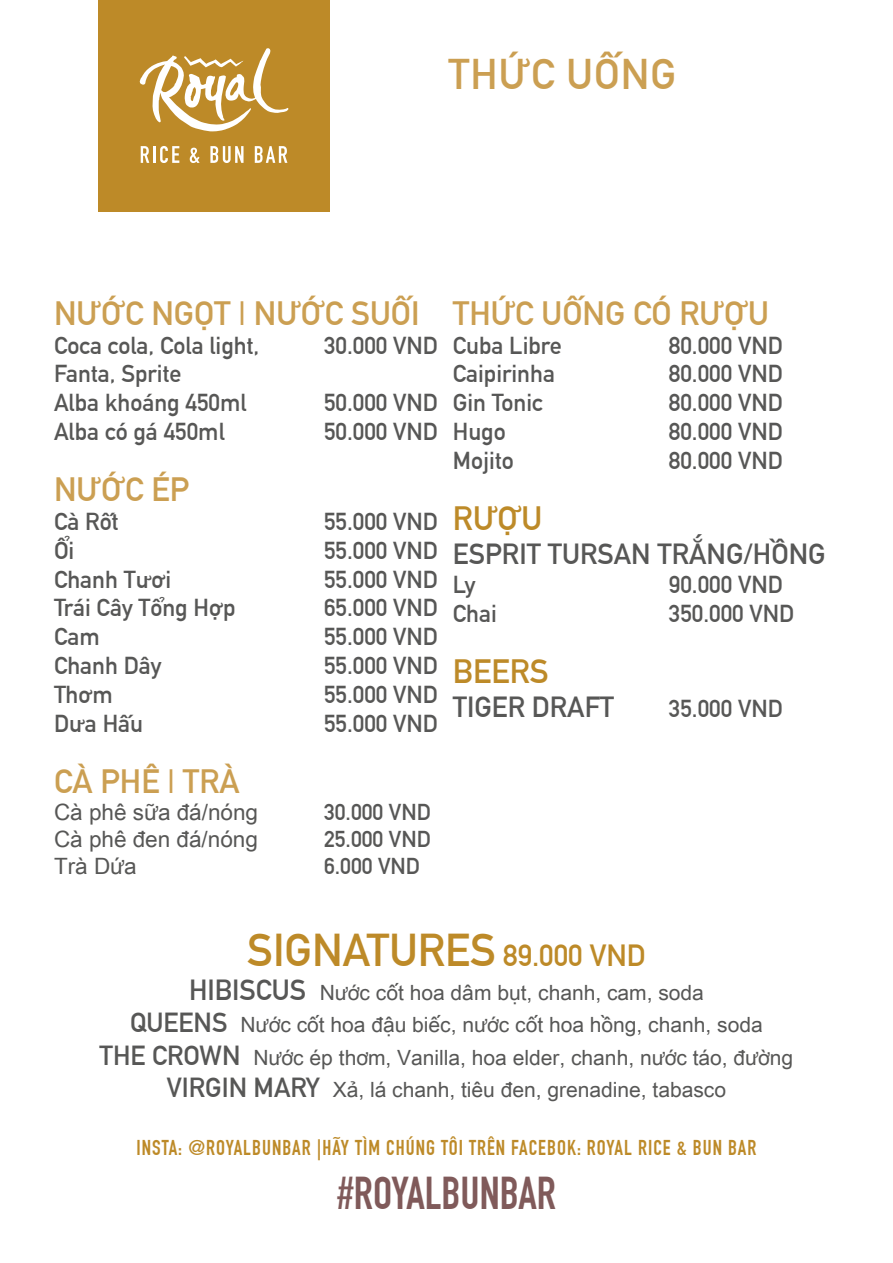
<style>
.page{position:relative;width:893px;height:1263px;background:#fff}
.page>*{position:absolute;margin:0;border:0;box-sizing:border-box;transform-origin:0 0}
.t1{font:700 45px "DIN Alternate";color:#bd8a28}
.t2{font:700 45px "DIN Condensed";color:#805a5a}
.t3{font:700 42px "DIN Alternate";letter-spacing:.025em;color:#cb9f52}
.t4{font:700 33px "DIN Alternate";color:#cb9f52}
.t5{font:700 33px "DIN Alternate";color:#bd8a28}
.t6{font:700 28.5px "DIN Alternate";color:#575756}
.t7{font:700 24px/28.8px "DIN Alternate";color:#575756}
.t8{font:22.5px "Arial Unicode MS";color:#575756}
.t9{font:700 22.5px "DIN Alternate";color:#575756}
.t10{font:21px/32.4px "Arial Unicode MS";color:#575756;text-align:center}
.t11{font:700 21px "DIN Condensed";letter-spacing:.05em;color:#bd8a28}
.s1{font-size:30px}
.s2{font-family:"DIN Alternate";font-weight:700;font-size:28.5px}
.s3{font-family:"DIN Alternate";font-weight:700;font-size:27px}
</style>
<div class="page">
<div style="left:98px;top:0;width:232px;height:211px;background:#bd8a28"></div>
<svg style="left:139px;top:48px;width:150px;height:84px"></svg>
<svg style="left:141px;top:146px;width:8px;height:17px"></svg>
<hr style="left:153px;top:146px;width:3px;height:17px;background:#fff">
<svg style="left:160px;top:146px;width:19px;height:17px"></svg>
<svg style="left:190px;top:148px;width:10px;height:15px"></svg>
<svg style="left:210px;top:146px;width:33px;height:17px"></svg>
<svg style="left:255px;top:146px;width:32px;height:17px"></svg>
<h2 class="t3" style="left:448px;top:42px;width:229px">THỨC UỐNG</h2>
<h3 class="t4" style="left:54px;top:288px;width:367px">NƯỚC NGỌT | NƯỚC SUỐI</h3>
<p class="t7" style="left:54px;top:329px;width:207px">Coca cola, Cola light,</p>
<p class="t7" style="left:324px;top:329px;width:115px">30.000 VND</p>
<p class="t7" style="left:54px;top:358px;width:194px">Fanta, Sprite<br>Alba khoáng 450ml</p>
<p class="t7" style="left:324px;top:387px;width:115px">50.000 VND</p>
<p class="t7" style="left:54px;top:415px;width:172px">Alba có gá 450ml</p>
<p class="t7" style="left:324px;top:415px;width:115px">50.000 VND</p>
<h3 class="t4" style="left:54px;top:464px;width:137px">NƯỚC ÉP</h3>
<p class="t7" style="left:54px;top:505px;width:66px">Cà Rốt</p>
<p class="t7" style="left:324px;top:505px;width:115px">55.000 VND</p>
<p class="t7" style="left:54px;top:534px;width:22px">Ổi</p>
<p class="t7" style="left:324px;top:534px;width:115px">55.000 VND</p>
<p class="t7" style="left:54px;top:563px;width:119px">Chanh Tươi</p>
<p class="t7" style="left:324px;top:563px;width:115px">55.000 VND</p>
<p class="t7" style="left:54px;top:592px;width:183px">Trái Cây Tổng Hợp</p>
<p class="t7" style="left:324px;top:592px;width:115px">65.000 VND</p>
<p class="t7" style="left:54px;top:621px;width:47px">Cam</p>
<p class="t7" style="left:324px;top:621px;width:115px">55.000 VND</p>
<p class="t7" style="left:54px;top:649px;width:109px">Chanh Dây</p>
<p class="t7" style="left:324px;top:649px;width:115px">55.000 VND</p>
<p class="t7" style="left:54px;top:678px;width:60px">Thơm</p>
<p class="t7" style="left:324px;top:678px;width:115px">55.000 VND</p>
<p class="t7" style="left:54px;top:707px;width:91px">Dưa Hấu</p>
<p class="t7" style="left:324px;top:707px;width:115px">55.000 VND</p>
<h3 class="t4" style="left:54px;top:756px;width:187px">CÀ PHÊ | TRÀ</h3>
<p class="t8" style="left:54px;top:795px;width:206px">Cà phê sữa đá/nóng</p>
<p class="t9" style="left:324px;top:795px;width:108px">30.000 VND</p>
<p class="t8" style="left:54px;top:822px;width:205px">Cà phê đen đá/nóng</p>
<p class="t9" style="left:324px;top:822px;width:108px">25.000 VND</p>
<p class="t8" style="left:54px;top:849px;width:84px">Trà Dứa</p>
<p class="t9" style="left:324px;top:849px;width:98px">6.000 VND</p>
<h3 class="t4" style="left:453px;top:288px;width:318px">THỨC UỐNG CÓ RƯỢU</h3>
<p class="t7" style="left:453px;top:329px;width:110px">Cuba Libre</p>
<p class="t7" style="left:669px;top:329px;width:116px">80.000 VND</p>
<p class="t7" style="left:453px;top:358px;width:104px">Caipirinha</p>
<p class="t7" style="left:669px;top:358px;width:116px">80.000 VND</p>
<p class="t7" style="left:453px;top:387px;width:91px">Gin Tonic</p>
<p class="t7" style="left:669px;top:387px;width:116px">80.000 VND</p>
<p class="t7" style="left:453px;top:415px;width:54px">Hugo</p>
<p class="t7" style="left:669px;top:415px;width:116px">80.000 VND</p>
<p class="t7" style="left:453px;top:444px;width:62px">Mojito</p>
<p class="t7" style="left:669px;top:444px;width:116px">80.000 VND</p>
<h3 class="t5" style="left:453px;top:493px;width:91px">RƯỢU</h3>
<p class="t6" style="left:453px;top:532px;width:374px">ESPRIT TURSAN TRẮNG/HỒNG</p>
<p class="t7" style="left:453px;top:568px;width:24px">Ly</p>
<p class="t7" style="left:669px;top:568px;width:116px">90.000 VND</p>
<p class="t7" style="left:453px;top:597px;width:45px">Chai</p>
<p class="t7" style="left:669px;top:597px;width:127px">350.000 VND</p>
<h3 class="t5" style="left:453px;top:646px;width:97px">BEERS</h3>
<p class="t6" style="left:453px;top:685px;width:163px">TIGER DRAFT</p>
<p class="t7" style="left:669px;top:693px;width:116px">35.000 VND</p>
<h1 class="t1" style="left:247px;top:916px;width:400px">SIGNATURES <span class="s1">89.000 VND</span></h1>
<p class="t10" style="left:100px;top:976px;width:695px"><span class="s2">HIBISCUS</span> Nước cốt hoa dâm bụt, chanh, cam, soda<br><span class="s3">QUEENS</span> Nước cốt hoa đậu biếc, nước cốt hoa hồng, chanh, soda<br><span class="s3">THE CROWN</span> Nước ép thơm, Vanilla, hoa elder, chanh, nước táo, đường <span class="s3">VIRGIN MARY</span> Xả, lá chanh, tiêu đen, grenadine, tabasco</p>
<p class="t11" style="left:137px;top:1135px;width:621px">INSTA: @ROYALBUNBAR |HÃY TÌM CHÚNG TÔI TRÊN FACEBOK: ROYAL RICE &amp; BUN BAR</p>
<h1 class="t2" style="left:337px;top:1167px;width:220px">#ROYALBUNBAR</h1>
</div>
